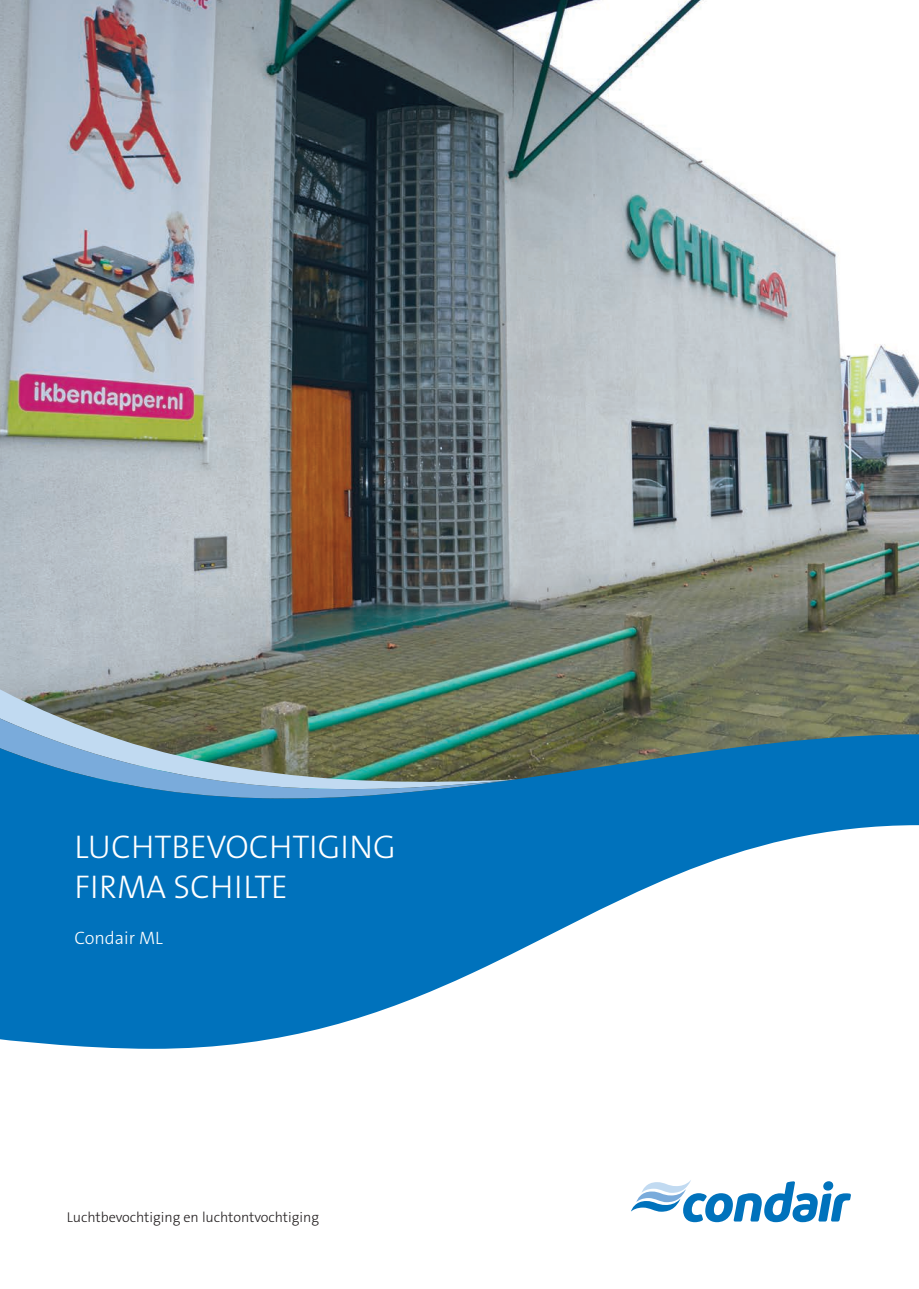
<style>
.page{position:relative;width:919px;height:1289px;background:#fff}
.page>*{position:absolute;margin:0;border:0;box-sizing:border-box;transform-origin:0 0}
.t1{font:300 33px "The Sans B3";color:#fff}
._03_Lead_text___12_p{font:300 18px "The Sans B3";color:#fff}
._05_Running_text___9{font:300 14.25px "The Sans B3";color:#231f20}
</style>
<div class="page">
<img style="left:0;top:0;width:918px;height:734px">
<img style="left:0;top:689px;width:516px;height:45px">
<svg style="left:0;top:718px;width:513px;height:16px"></svg>
<svg style="left:0;top:734px;width:918px;height:314px;fill:#0072bc"></svg>
<svg style="left:631px;top:1180px;width:220px;height:42px"></svg>
<p class="t1" style="left:74px;top:829px;width:323px">LUCHTBEVOCHTIGING</p>
<p class="t1" style="left:74px;top:869px;width:215px">FIRMA SCHILTE</p>
<p class="_03_Lead_text___12_p" style="left:74px;top:928px;width:90px">Condair ML</p>
<p class="_05_Running_text___9" style="left:67px;top:1209px;width:254px">Luchtbevochtiging en luchtontvochtiging</p>
</div>
